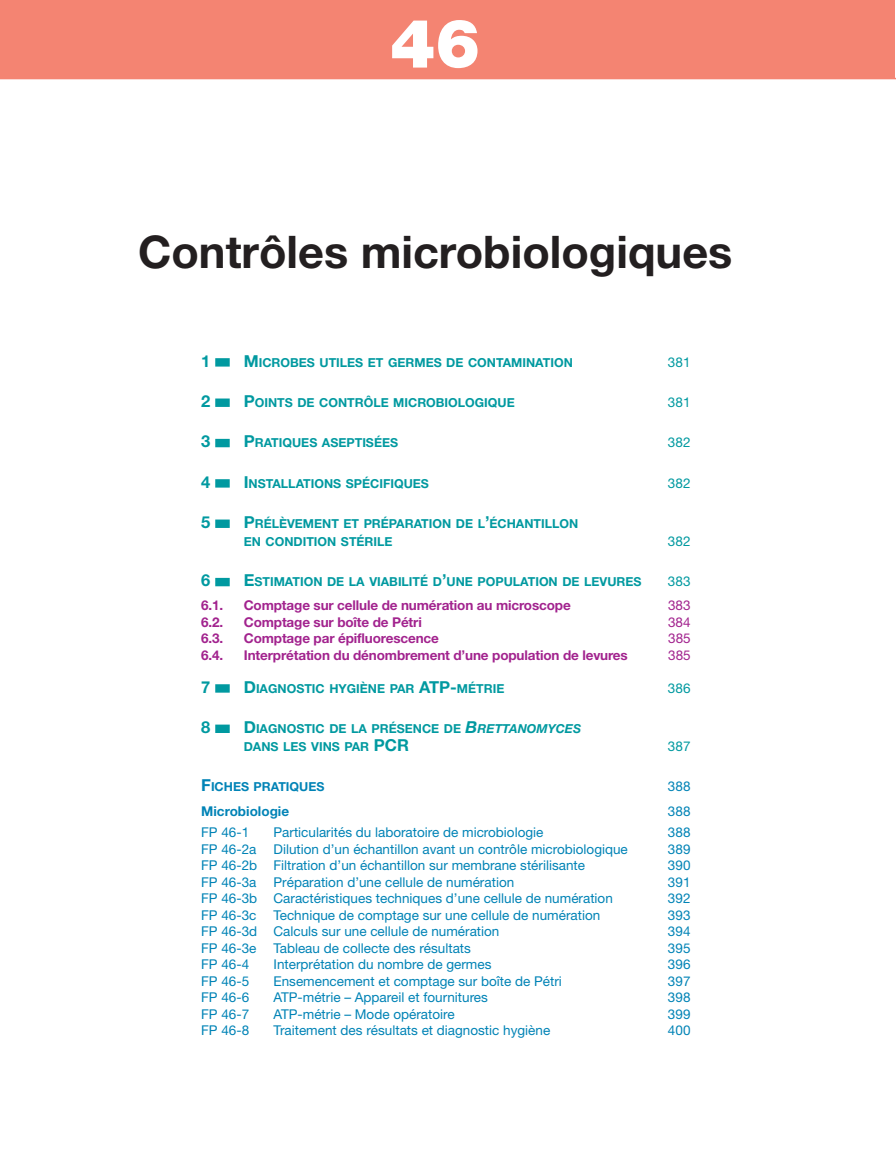
<style>
.page{position:relative;width:896px;height:1151px;background:#fff}
.page>*{position:absolute;margin:0;border:0;box-sizing:border-box;transform-origin:0 0}
.t1{font:900 67.5px "Helvetica Neue";color:#fff}
.t2{font:700 45px "Helvetica Neue";color:#231f20}
.t3{font:700 16.5px "Helvetica Neue";color:#0099a0}
.t4{font:13.5px "Helvetica Neue";color:#0083b6}
.t5{font:700 13.5px "Helvetica Neue";letter-spacing:-.01em;color:#a2238e}
.t6{font:13.5px "Helvetica Neue";color:#0099a0}
.t7{font:700 13.5px "Helvetica Neue";color:#0083b6}
.t8{font:13.5px "Helvetica Neue";letter-spacing:-.01em;color:#a2238e}
.t9{font:13.5px "Helvetica Neue";color:#0083b6}
.t10{font:700 12.3px/18px "Helvetica Neue";color:#0099a0}
.t11{font:700 12.3px "Helvetica Neue";color:#0083b6}
.s1{font-size:16.5px}
.s2{font-style:italic;font-size:16.5px}
.s3{font-style:italic}
</style>
<div class="page">
<hr style="left:0;top:78px;width:895px;height:1px;background:#f48472">
<div style="left:0;top:0;width:894px;height:78px;background:#f48472"></div>
<div style="left:215px;top:358px;width:15px;height:8px;background:#0099a0"></div>
<div style="left:215px;top:398px;width:15px;height:9px;background:#0099a0"></div>
<div style="left:215px;top:439px;width:15px;height:8px;background:#0099a0"></div>
<div style="left:215px;top:479px;width:15px;height:8px;background:#0099a0"></div>
<div style="left:215px;top:519px;width:15px;height:9px;background:#0099a0"></div>
<div style="left:215px;top:578px;width:15px;height:8px;background:#0099a0"></div>
<div style="left:215px;top:684px;width:15px;height:8px;background:#0099a0"></div>
<div style="left:215px;top:724px;width:15px;height:9px;background:#0099a0"></div>
<h1 class="t1" style="left:390px;top:3px;width:92px">46</h1>
<h2 class="t2" style="left:138px;top:224px;width:595px">Contrôles microbiologiques</h2>
<p class="t3" style="left:201px;top:350px;width:34px">1 M</p>
<p class="t10" style="left:259px;top:353px;width:315px">ICROBES UTILES ET GERMES DE CONTAMINATION</p>
<p class="t6" style="left:668px;top:354px;width:24px">381</p>
<p class="t3" style="left:201px;top:391px;width:33px">2 P</p>
<p class="t10" style="left:255px;top:393px;width:261px">OINTS DE CONTRÔLE MICROBIOLOGIQUE</p>
<p class="t6" style="left:668px;top:394px;width:24px">381</p>
<p class="t3" style="left:201px;top:431px;width:33px">3 P</p>
<p class="t10" style="left:255px;top:433px;width:145px">RATIQUES ASEPTISÉES</p>
<p class="t6" style="left:668px;top:434px;width:24px">382</p>
<p class="t10" style="left:201px;top:474px;width:229px"><span class="s1">4 I</span> NSTALLATIONS SPÉCIFIQUES</p>
<p class="t6" style="left:668px;top:475px;width:24px">382</p>
<p class="t3" style="left:201px;top:512px;width:33px">5 P</p>
<p class="t10" style="left:244px;top:514px;width:336px;text-indent:11px">RÉLÈVEMENT ET PRÉPARATION DE L<span class="s1">’</span>ÉCHANTILLON<br>EN CONDITION STÉRILE</p>
<p class="t6" style="left:668px;top:533px;width:24px">382</p>
<p class="t3" style="left:201px;top:570px;width:32px">6 E</p>
<p class="t10" style="left:254px;top:572px;width:388px">STIMATION DE LA VIABILITÉ D<span class="s1">’</span>UNE POPULATION DE LEVURES</p>
<p class="t6" style="left:668px;top:573px;width:24px">383</p>
<p class="t5" style="left:201px;top:597px;width:24px">6.1.</p>
<p class="t5" style="left:244px;top:597px;width:328px">Comptage sur cellule de numération au microscope</p>
<p class="t8" style="left:668px;top:597px;width:24px">383</p>
<p class="t5" style="left:201px;top:613px;width:24px">6.2.</p>
<p class="t5" style="left:244px;top:613px;width:179px">Comptage sur boîte de Pétri</p>
<p class="t8" style="left:668px;top:614px;width:24px">384</p>
<p class="t5" style="left:201px;top:630px;width:24px">6.3.</p>
<p class="t5" style="left:244px;top:630px;width:197px">Comptage par épifluorescence</p>
<p class="t8" style="left:668px;top:630px;width:24px">385</p>
<p class="t5" style="left:201px;top:646px;width:24px">6.4.</p>
<p class="t5" style="left:244px;top:646px;width:385px">Interprétation du dénombrement d’une population de levures</p>
<p class="t8" style="left:668px;top:647px;width:24px">385</p>
<p class="t3" style="left:201px;top:676px;width:33px">7 D</p>
<p class="t10" style="left:256px;top:679px;width:175px">IAGNOSTIC HYGIÈNE PAR <span class="s1">ATP</span></p>
<p class="t10" style="left:450px;top:679px;width:56px"><span class="s1">-</span>MÉTRIE</p>
<p class="t6" style="left:668px;top:680px;width:24px">386</p>
<p class="t3" style="left:201px;top:717px;width:33px">8 D</p>
<p class="t10" style="left:244px;top:719px;width:339px;text-indent:12px">IAGNOSTIC DE LA PRÉSENCE DE <span class="s2">B</span><span class="s3">RETTANOMYCES<br></span>DANS LES VINS PAR <span class="s1">PCR</span></p>
<p class="t6" style="left:668px;top:738px;width:24px">387</p>
<p class="t11" style="left:201px;top:779px;width:125px"><span class="s1">F</span>ICHES PRATIQUES</p>
<p class="t9" style="left:668px;top:778px;width:24px">388</p>
<p class="t7" style="left:201px;top:803px;width:89px">Microbiologie</p>
<p class="t4" style="left:668px;top:803px;width:24px">388</p>
<p class="t4" style="left:201px;top:824px;width:50px">FP 46-1</p>
<p class="t4" style="left:273px;top:824px;width:271px">Particularités du laboratoire de microbiologie</p>
<p class="t4" style="left:668px;top:824px;width:24px">388</p>
<p class="t4" style="left:201px;top:840px;width:57px">FP 46-2a</p>
<p class="t4" style="left:273px;top:840px;width:356px">Dilution d’un échantillon avant un contrôle microbiologique</p>
<p class="t4" style="left:668px;top:840px;width:24px">389</p>
<p class="t4" style="left:201px;top:857px;width:385px">FP 46-2b Filtration d’un échantillon sur membrane stérilisante</p>
<p class="t4" style="left:668px;top:857px;width:24px">390</p>
<p class="t4" style="left:201px;top:873px;width:57px">FP 46-3a</p>
<p class="t4" style="left:273px;top:873px;width:242px">Préparation d’une cellule de numération</p>
<p class="t4" style="left:668px;top:873px;width:24px">391</p>
<p class="t4" style="left:201px;top:890px;width:413px">FP 46-3b Caractéristiques techniques d’une cellule de numération</p>
<p class="t4" style="left:668px;top:890px;width:24px">392</p>
<p class="t4" style="left:201px;top:906px;width:57px">FP 46-3c</p>
<p class="t4" style="left:273px;top:906px;width:328px">Technique de comptage sur une cellule de numération</p>
<p class="t4" style="left:668px;top:906px;width:24px">393</p>
<p class="t4" style="left:201px;top:923px;width:300px">FP 46-3d Calculs sur une cellule de numération</p>
<p class="t4" style="left:668px;top:923px;width:24px">394</p>
<p class="t4" style="left:201px;top:939px;width:57px">FP 46-3e</p>
<p class="t4" style="left:273px;top:939px;width:199px">Tableau de collecte des résultats</p>
<p class="t4" style="left:668px;top:939px;width:24px">395</p>
<p class="t4" style="left:201px;top:956px;width:50px">FP 46-4</p>
<p class="t4" style="left:273px;top:956px;width:219px">Interprétation du nombre de germes</p>
<p class="t4" style="left:668px;top:956px;width:24px">396</p>
<p class="t4" style="left:201px;top:972px;width:50px">FP 46-5</p>
<p class="t4" style="left:273px;top:972px;width:290px">Ensemencement et comptage sur boîte de Pétri</p>
<p class="t4" style="left:668px;top:972px;width:24px">397</p>
<p class="t4" style="left:201px;top:989px;width:50px">FP 46-6</p>
<p class="t4" style="left:273px;top:989px;width:216px">ATP-métrie – Appareil et fournitures</p>
<p class="t4" style="left:668px;top:989px;width:24px">398</p>
<p class="t4" style="left:201px;top:1005px;width:50px">FP 46-7</p>
<p class="t4" style="left:273px;top:1005px;width:183px">ATP-métrie – Mode opératoire</p>
<p class="t4" style="left:668px;top:1005px;width:24px">399</p>
<p class="t4" style="left:201px;top:1022px;width:50px">FP 46-8</p>
<p class="t4" style="left:273px;top:1022px;width:278px">Traitement des résultats et diagnostic hygiène</p>
<p class="t4" style="left:668px;top:1022px;width:24px">400</p>
</div>
